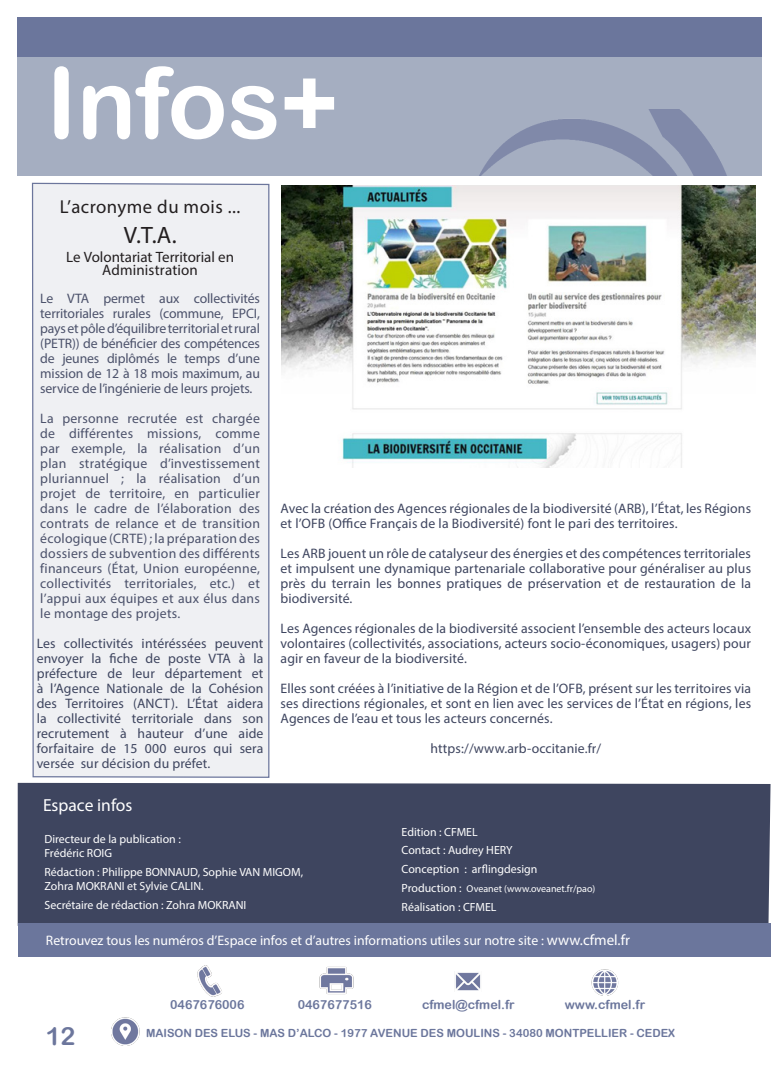
<style>
.page{position:relative;width:780px;height:1088px;background:#fff}
.page>*{position:absolute;margin:0;border:0;box-sizing:border-box;transform-origin:0 0}
.t1{font:98.75px "Arial Rounded MT Bold";color:#fff}
.t2{font:25px "Arial Rounded MT Bold";color:#6c769c}
.I__II__III{font:23.75px "Myriad Pro";color:#231f20}
.I__II__III-2{font:18.75px "Myriad Pro";letter-spacing:.025em;color:#231f20}
.texte_normal{font:17.5px "Myriad Pro";color:#fff}
.I__II__III-3{font:15.12px "Myriad Pro";letter-spacing:.01em;color:#231f20}
.I__II__III-4{font:15px "Myriad Pro";letter-spacing:-.005em;color:#231f20}
.chapeau_article{font:13.75px/15px "Myriad Pro";letter-spacing:.01em;color:#3e455f;text-align:justify}
.chapeau_article-2{font:13.75px/15px "Myriad Pro";letter-spacing:.01em;color:#4c526b;text-align:justify}
.texte_normal-2{font:13.75px "Myriad Pro";color:#fff}
.t3{font:12.5px "Arial Rounded MT Bold";color:#6b769c}
.texte_normal-3{font:11.88px "Myriad Pro";color:#fff}
.t4{font:11.25px "Arial Rounded MT Bold";color:#6b769c}
.texte_normal-4{font:10px "Myriad Pro";color:#fff}
.s1{font-size:11.88px}
.s2{font-size:15px}
</style>
<div class="page">
<div style="left:18px;top:57px;width:744px;height:119px;background:#a5aec1"></div>
<div style="left:18px;top:18px;width:744px;height:39px;background:#6b769c"></div>
<div style="left:18px;top:783px;width:752px;height:140px;background:#3e455f"></div>
<div style="left:18px;top:923px;width:752px;height:34px;background:#6b769c"></div>
<div style="left:31px;top:182px;width:239px;height:596px;background:#eff0f3"></div>
<img style="left:281px;top:185px;width:474px;height:283px">
<img style="left:455px;top:972px;width:26px;height:19px">
<img style="left:197px;top:965px;width:25px;height:31px">
<img style="left:319px;top:966px;width:35px;height:28px">
<img style="left:591px;top:969px;width:28px;height:27px">
<img style="left:111px;top:1018px;width:29px;height:27px">
<img style="left:479px;top:110px;width:248px;height:66px">
<p class="t1" style="left:46px;top:45px;width:293px">Infos+</p>
<p class="I__II__III-2" style="left:60px;top:195px;width:182px">L’acronyme du mois ...</p>
<p class="I__II__III" style="left:124px;top:220px;width:54px">V.T.A.</p>
<p class="I__II__III-4" style="left:66px;top:247px;width:169px">Le Volontariat Territorial en</p>
<p class="I__II__III-3" style="left:102px;top:261px;width:97px">Administration</p>
<p class="chapeau_article-2" style="left:40px;top:290px;width:221px">Le VTA permet aux collectivités territoriales rurales (commune, EPCI, pays et pôle d’équilibre territorial et rural (PETR)) de bénéficier des compétences de jeunes diplômés le temps d’une mission de 12 à 18 mois maximum, au service de l’ingénierie de leurs projets.</p>
<p class="chapeau_article-2" style="left:40px;top:410px;width:221px">La personne recrutée est chargée de différentes missions, comme par exemple, la réalisation d’un plan stratégique d’investissement pluriannuel ; la réalisation d’un projet de territoire, en particulier dans le cadre de l’élaboration des contrats de relance et de transition écologique (CRTE) ; la préparation des dossiers de subvention des différents financeurs (État, Union européenne, collectivités territoriales, etc.) et l’appui aux équipes et aux élus dans le montage des projets.</p>
<p class="chapeau_article" style="left:37px;top:635px;width:228px">Les collectivités intéréssées peuvent envoyer la fiche de poste VTA à la préfecture de leur département et à l’Agence Nationale de la Cohésion des Territoires (ANCT). L’État aidera la collectivité territoriale dans son recrutement à hauteur d’une aide forfaitaire de 15 000 euros qui sera versée sur décision du préfet.</p>
<p class="chapeau_article" style="left:280px;top:500px;width:472px">Avec la création des Agences régionales de la biodiversité (ARB), l’État, les Régions et l’OFB (Office Français de la Biodiversité) font le pari des territoires.</p>
<p class="chapeau_article" style="left:280px;top:545px;width:472px">Les ARB jouent un rôle de catalyseur des énergies et des compétences territoriales et impulsent une dynamique partenariale collaborative pour généraliser au plus près du terrain les bonnes pratiques de préservation et de restauration de la biodiversité.</p>
<p class="chapeau_article" style="left:280px;top:620px;width:472px">Les Agences régionales de la biodiversité associent l’ensemble des acteurs locaux volontaires (collectivités, associations, acteurs socio-économiques, usagers) pour agir en faveur de la biodiversité.</p>
<p class="chapeau_article" style="left:280px;top:680px;width:472px">Elles sont créées à l’initiative de la Région et de l’OFB, présent sur les territoires via ses directions régionales, et sont en lien avec les services de l’État en régions, les Agences de l’eau et tous les acteurs concernés.</p>
<p class="chapeau_article" style="left:430px;top:740px;width:172px">https://www.arb-occitanie.fr/</p>
<p class="texte_normal" style="left:43px;top:795px;width:91px">Espace infos</p>
<p class="texte_normal-3" style="left:44px;top:831px;width:138px">Directeur de la publication :</p>
<p class="texte_normal-3" style="left:44px;top:845px;width:69px">Frédéric ROIG</p>
<p class="texte_normal-3" style="left:44px;top:864px;width:260px">Rédaction : Philippe BONNAUD, Sophie VAN MIGOM,</p>
<p class="texte_normal-3" style="left:44px;top:878px;width:161px">Zohra MOKRANI et Sylvie CALIN.</p>
<p class="texte_normal-3" style="left:44px;top:897px;width:203px">Secrétaire de rédaction : Zohra MOKRANI</p>
<p class="texte_normal-3" style="left:401px;top:824px;width:78px">Edition : CFMEL</p>
<p class="texte_normal-3" style="left:401px;top:843px;width:112px">Contact : Audrey HERY</p>
<p class="texte_normal-3" style="left:401px;top:862px;width:137px">Conception : arflingdesign</p>
<p class="texte_normal-4" style="left:401px;top:882px;width:195px"><span class="s1">Production :</span> Oveanet (www.oveanet.fr/pao)</p>
<p class="texte_normal-3" style="left:401px;top:899px;width:96px">Réalisation : CFMEL</p>
<p class="texte_normal-2" style="left:46px;top:932px;width:585px">Retrouvez tous les numéros d’Espace infos et d’autres informations utiles sur notre site : <span class="s2">www.cfmel.fr</span></p>
<p class="t2" style="left:46px;top:1021px;width:31px">12</p>
<p class="t3" style="left:170px;top:997px;width:76px">0467676006</p>
<p class="t3" style="left:297px;top:997px;width:76px">0467677516</p>
<p class="t3" style="left:422px;top:997px;width:94px">cfmel@cfmel.fr</p>
<p class="t3" style="left:564px;top:997px;width:82px">www.cfmel.fr</p>
<p class="t4" style="left:146px;top:1027px;width:530px">MAISON DES ELUS - MAS D’ALCO - 1977 AVENUE DES MOULINS - 34080 MONTPELLIER - CEDEX</p>
</div>
